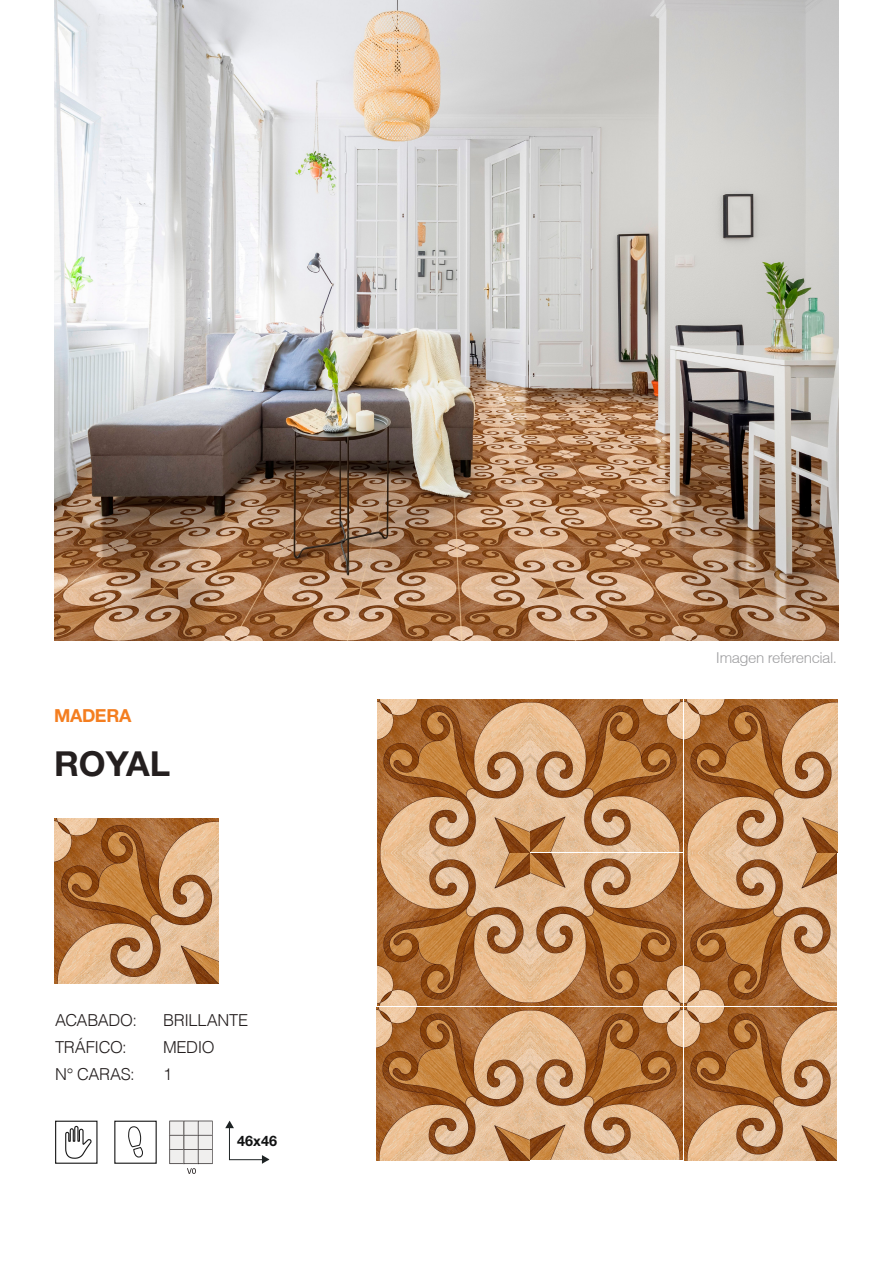
<style>
.page{position:relative;width:893px;height:1263px;background:#fff}
.page>*{position:absolute;margin:0;border:0;box-sizing:border-box;transform-origin:0 0}
.t1{font:700 34.5px "Helvetica Neue LT Std";color:#241f1f}
.t2{font:700 18px "Helvetica Neue LT Std";letter-spacing:-.02em;color:#f47e20}
.t3{font:300 16.5px "Helvetica";letter-spacing:-.02em;color:#241f1f}
.t4{font:300 15px "Helvetica";letter-spacing:-.03em;color:#9e9ea0}
.t5{font:700 14.4px "Helvetica Neue LT Std";color:#111213}
</style>
<div class="page">
<svg style="left:55px;top:1120px;width:102px;height:44px"></svg>
<svg style="left:169px;top:1121px;width:44px;height:53px"></svg>
<img style="left:54px;top:819px;width:165px;height:165px">
<img style="left:54px;top:0;width:785px;height:640px">
<svg style="left:225px;top:1121px;width:44px;height:43px"></svg>
<img style="left:377px;top:699px;width:306px;height:461px">
<img style="left:685px;top:700px;width:152px;height:306px">
<img style="left:685px;top:1008px;width:152px;height:152px">
<p class="t2" style="left:54px;top:705px;width:79px">MADERA</p>
<p class="t1" style="left:54px;top:742px;width:118px">ROYAL</p>
<p class="t3" style="left:55px;top:1010px;width:83px">ACABADO:</p>
<p class="t3" style="left:163px;top:1010px;width:87px">BRILLANTE</p>
<p class="t3" style="left:55px;top:1037px;width:73px">TRÁFICO:</p>
<p class="t3" style="left:163px;top:1037px;width:53px">MEDIO</p>
<p class="t3" style="left:55px;top:1064px;width:81px">N° CARAS:</p>
<p class="t3" style="left:163px;top:1064px;width:11px">1</p>
<p class="t5" style="left:237px;top:1132px;width:41px">46x46</p>
<p class="t4" style="left:716px;top:648px;width:123px">Imagen referencial.</p>
</div>
